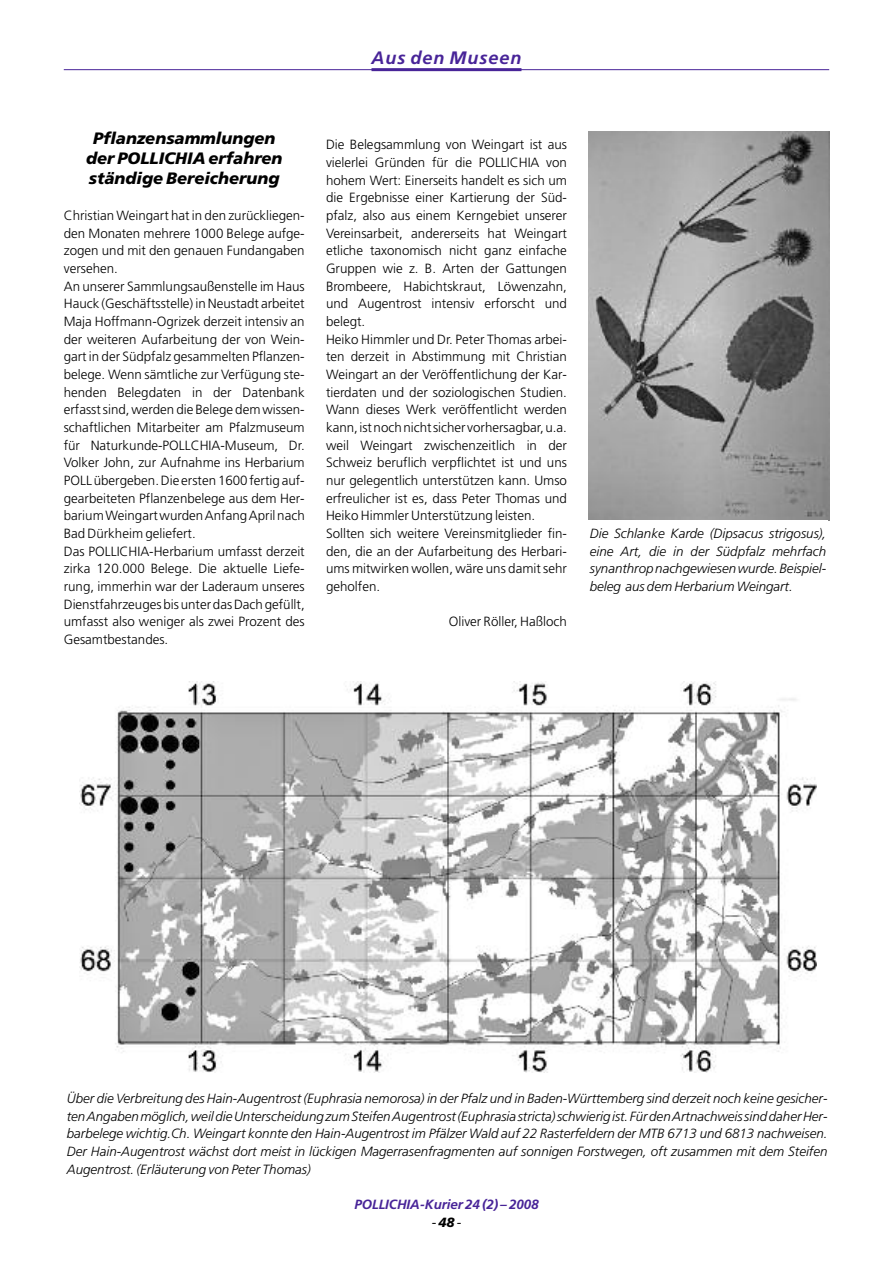
<style>
.page{position:relative;width:893px;height:1263px;background:#fff}
.page>*{position:absolute;margin:0;border:0;box-sizing:border-box;transform-origin:0 0}
.t1{font:italic 700 18px "Frutiger";letter-spacing:.055em;color:#482498}
.t2{font:italic 900 16.5px/19.8px "Frutiger";color:#000;text-align:center}
.t3{font:300 13.35px/17.7px "Frutiger";color:#000}
.t4{font:italic 300 13.35px/17.7px "Frutiger";color:#000;text-align:justify}
.t5{font:italic 700 13.35px/17.7px "Frutiger";letter-spacing:-.005em;color:#482498;text-align:center}
.s1{font-weight:400;color:#000}
.s2{font-weight:900;color:#000}
</style>
<div class="page">
<hr style="left:371px;top:68px;width:150px;height:3px;background:#482498">
<hr style="left:64px;top:69px;width:765px;height:1px;background:#482498">
<img style="left:588px;top:132px;width:241px;height:388px">
<img style="left:80px;top:681px;width:736px;height:391px">
<h1 class="t1" style="left:371px;top:50px;width:151px">Aus den Museen</h1>
<p class="t2" style="left:86px;top:130px;width:198px">Pflanzensammlungen der POLLICHIA erfahren ständige Bereicherung</p>
<p class="t3" style="left:64px;top:208px;width:242px">Christian Weingart hat in den zurückliegen&shy;den Monaten mehrere 1000 Belege aufge&shy;zogen und mit den genauen Fundangaben versehen.<br>An unserer Sammlungsaußenstelle im Haus Hauck (Geschäftsstelle) inNeustadt arbeitet Maja Hoffmann-Ogrizek derzeit intensiv an der weiteren Aufarbeitung der von Wein&shy;gart in der Südpfalz gesammelten Pflanzen&shy;belege. Wenn sämtliche zur Verfügung ste&shy;henden Belegdaten in der Datenbank erfasstsind,werden die Belege dem wissen&shy;schaftlichen Mitarbeiter am Pfalzmuseum für Naturkunde-POLLCHIA-Museum, Dr.<br>Volker John, zur Aufnahme ins Herbarium POLLübergeben.Die ersten1600fertigauf&shy;gearbeiteten Pflanzenbelege aus dem Her&shy;bariumWeingartwurdenAnfangAprilnach Bad Dürkheim geliefert.<br>Das POLLICHIA-Herbarium umfasst derzeit zirka 120.000 Belege. Die aktuelle Liefe&shy;rung, immerhin war der Laderaum unseres DienstfahrzeugesbisunterdasDachgefüllt, umfasst also weniger als zwei Prozent des Gesamtbestandes.</p>
<p class="t3" style="left:326px;top:137px;width:242px">Die Belegsammlung von Weingart ist aus vielerlei Gründen für die POLLICHIA von hohem Wert: Einerseits handelt es sich um die Ergebnisse einer Kartierung der Süd&shy;pfalz, also aus einem Kerngebiet unserer Vereinsarbeit, andererseits hat Weingart etliche taxonomisch nicht ganz einfache Gruppen wie z. B. Arten der Gattungen Brombeere, Habichtskraut, Löwenzahn, und Augentrost intensiv erforscht und belegt.<br>Heiko Himmler und Dr. Peter Thomas arbei&shy;ten derzeit in Abstimmung mit Christian Weingart an der Veröffentlichung der Kar&shy;tierdaten und der soziologischen Studien.<br>Wann dieses Werk veröffentlicht werden kann,istnochnichtsicher vorhersagbar,u.a. weil Weingart zwischenzeitlich in der Schweiz beruflich verpflichtet ist und uns nur gelegentlich unterstützen kann. Umso erfreulicher ist es, dass Peter Thomas und Heiko Himmler Unterstützung leisten.<br>Sollten sich weitere Vereinsmitglieder fin&shy;den, die an der Aufarbeitung des Herbari&shy;ums mitwirken wollen, wäre uns damit sehr geholfen.</p>
<p class="t3" style="left:449px;top:614px;width:120px">Oliver Röller, Haßloch</p>
<p class="t4" style="left:590px;top:525px;width:238px">Die Schlanke Karde (Dipsacus strigosus), eine Art, die in der Südpfalz mehrfach synanthropnachgewiesenwurde.Beispiel&shy;beleg aus dem Herbarium Weingart.</p>
<p class="t4" style="left:67px;top:1091px;width:762px">Über die Verbreitung des Hain-Augentrost (Euphrasia nemorosa) in der Pfalz und in Baden-Württemberg sind derzeit noch keine gesicher&shy;tenAngabenmöglich,weildieUnterscheidungzumSteifenAugentrost(Euphrasiastricta)schwierigist. FürdenArtnachweissinddaherHer&shy;barbelege wichtig.Ch. Weingart konnte den Hain-Augentrost im Pfälzer Wald auf 22 Rasterfeldern der MTB 6713 und 6813 nachweisen.<br>Der Hain-Augentrost wächst dort meist in lückigen Magerrasenfragmenten auf sonnigen Forstwegen, oft zusammen mit dem Steifen Augentrost. (Erläuterung von Peter Thomas)</p>
<p class="t5" style="left:354px;top:1196px;width:186px">POLLICHIA-Kurier 24 (2) – 2008 <span class="s1">-</span><span class="s2">48</span><span class="s1">-</span></p>
</div>
